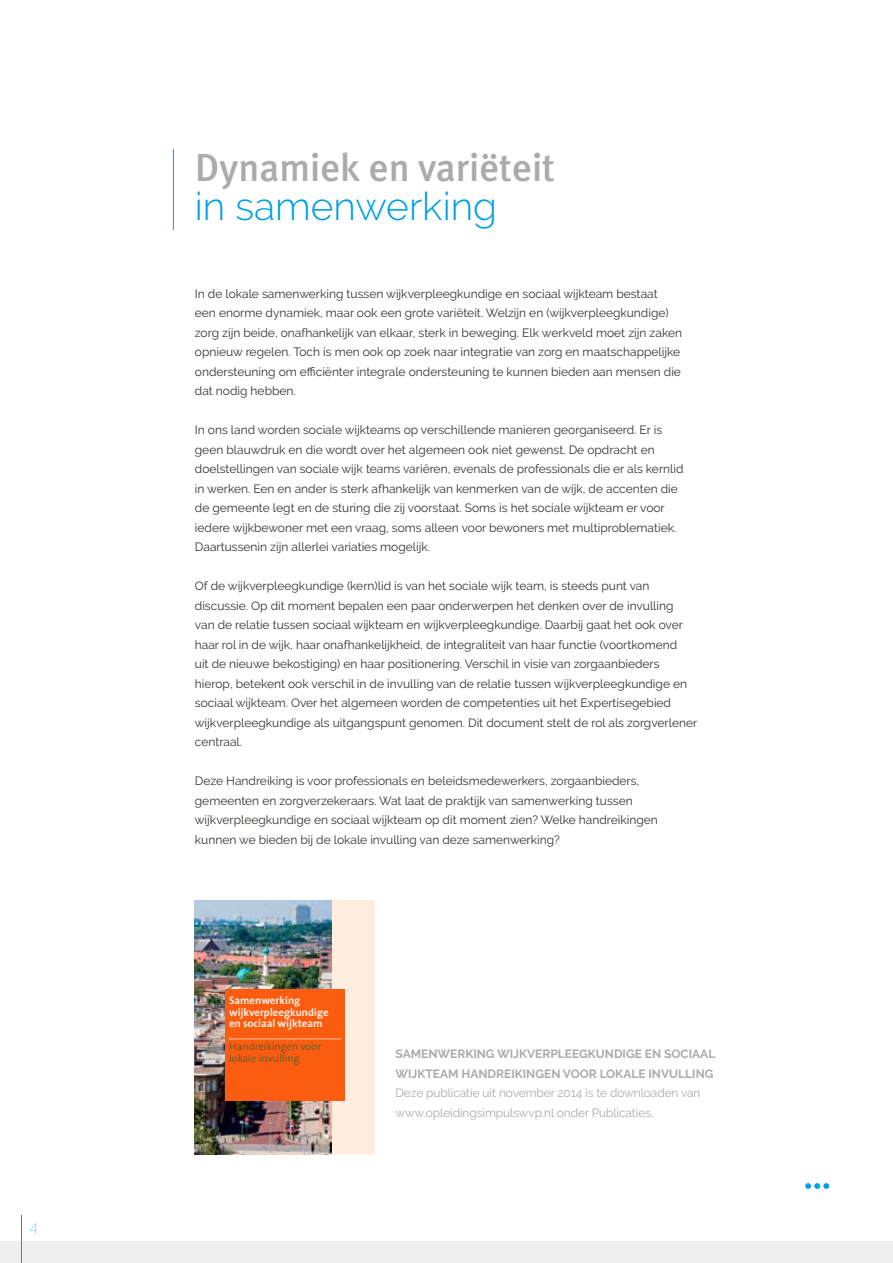
<style>
.page{position:relative;width:893px;height:1263px;background:#fff}
.page>*{position:absolute;margin:0;border:0;box-sizing:border-box;transform-origin:0 0}
.t1{font:500 39px "Meta Plus";color:#acabab}
.t2{font:300 39px "Raleway";color:#009fe3}
.t3{font:100 15px "Raleway";color:#009fe3}
.t4{font:12px/19.5px "Raleway";color:#363330}
.t5{font:12px/19.5px "Raleway";letter-spacing:-.005em;color:#acabab}
.t6{font:700 12px "Raleway";color:#acabab}
.t7{font:700 10.8px/11.6px "The Sans";color:#ffede0}
.t8{font:300 10.8px/11.6px "The Sans B W3";color:#465c2c}
</style>
<div class="page">
<div style="left:195px;top:900px;width:179px;height:254px;background:#ffede0"></div>
<img style="left:195px;top:900px;width:136px;height:254px">
<div style="left:225px;top:989px;width:119px;height:111px;background:#fb5c10"></div>
<svg style="left:229px;top:1039px;width:112px;height:1px"></svg>
<hr style="left:173px;top:149px;width:1px;height:81px;background:#009fe3">
<svg style="left:805px;top:1183px;width:24px;height:6px"></svg>
<div style="left:0;top:1242px;width:893px;height:21px;background:#efefef"></div>
<hr style="left:21px;top:1215px;width:1px;height:48px;background:#009fe3">
<p class="t3" style="left:30px;top:1218px;width:9px">4</p>
<h1 class="t1" style="left:195px;top:145px;width:362px">Dynamiek en variëteit</h1>
<h1 class="t2" style="left:195px;top:183px;width:304px">in samenwerking</h1>
<p class="t4" style="left:195px;top:284px;width:489px">In de lokale samenwerking tussen wijkverpleegkundige en sociaal wijkteam bestaat<br>een enorme dynamiek, maar ook een grote variëteit. Welzijn en (wijkverpleegkundige) zorg zijn beide, onafhankelijk van elkaar, sterk in beweging. Elk werkveld moet zijn zaken opnieuw regelen. Toch is men ook op zoek naar integratie van zorg en maatschappelijke ondersteuning om efficiënter integrale ondersteuning te kunnen bieden aan mensen die dat nodig hebben.</p>
<p class="t4" style="left:195px;top:420px;width:490px">In ons land worden sociale wijkteams op verschillende manieren georganiseerd. Er is geen blauwdruk en die wordt over het algemeen ook niet gewenst. De opdracht en doelstellingen van sociale wijk teams variëren, evenals de professionals die er als kernlid in werken. Een en ander is sterk afhankelijk van kenmerken van de wijk, de accenten die de gemeente legt en de sturing die zij voorstaat. Soms is het sociale wijkteam er voor iedere wijkbewoner met een vraag, soms alleen voor bewoners met multiproblematiek.<br>Daartussenin zijn allerlei variaties mogelijk.</p>
<p class="t4" style="left:195px;top:576px;width:504px">Of de wijkverpleegkundige (kern)lid is van het sociale wijk team, is steeds punt van discussie. Op dit moment bepalen een paar onderwerpen het denken over de invulling<br>van de relatie tussen sociaal wijkteam en wijkverpleegkundige. Daarbij gaat het ook over haar rol in de wijk, haar onafhankelijkheid, de integraliteit van haar functie (voortkomend<br>uit de nieuwe bekostiging) en haar positionering. Verschil in visie van zorgaanbieders hierop, betekent ook verschil in de invulling van de relatie tussen wijkverpleegkundige en sociaal wijkteam. Over het algemeen worden de competenties uit het Expertisegebied wijkverpleegkundige als uitgangspunt genomen. Dit document stelt de rol als zorgverlener centraal.</p>
<p class="t4" style="left:195px;top:771px;width:465px">Deze Handreiking is voor professionals en beleidsmedewerkers, zorgaanbieders, gemeenten en zorgverzekeraars. Wat laat de praktijk van samenwerking tussen wijkverpleegkundige en sociaal wijkteam op dit moment zien? Welke handreikingen kunnen we bieden bij de lokale invulling van deze samenwerking?</p>
<p class="t7" style="left:229px;top:994px;width:101px">Samenwerking wijkverpleegkundige en sociaal wijkteam</p>
<p class="t8" style="left:229px;top:1041px;width:94px">Handreikingen voor lokale invulling</p>
<p class="t6" style="left:395px;top:1047px;width:209px">SAMENWERKING WIJKVERPLEEGKUNDI</p>
<p class="t6" style="left:626px;top:1047px;width:91px">GE EN SOCIAAL</p>
<p class="t6" style="left:395px;top:1067px;width:177px">WIJKTEAM HANDREIKINGEN VOO</p>
<p class="t6" style="left:589px;top:1067px;width:68px">R LOKALE INVU</p>
<p class="t6" style="left:678px;top:1067px;width:37px">LLING</p>
<p class="t5" style="left:395px;top:1083px;width:307px">Deze publicatie uit november 2014 is te downloaden van www.opleidingsimpulswvp.nl onder Publicaties.</p>
</div>
